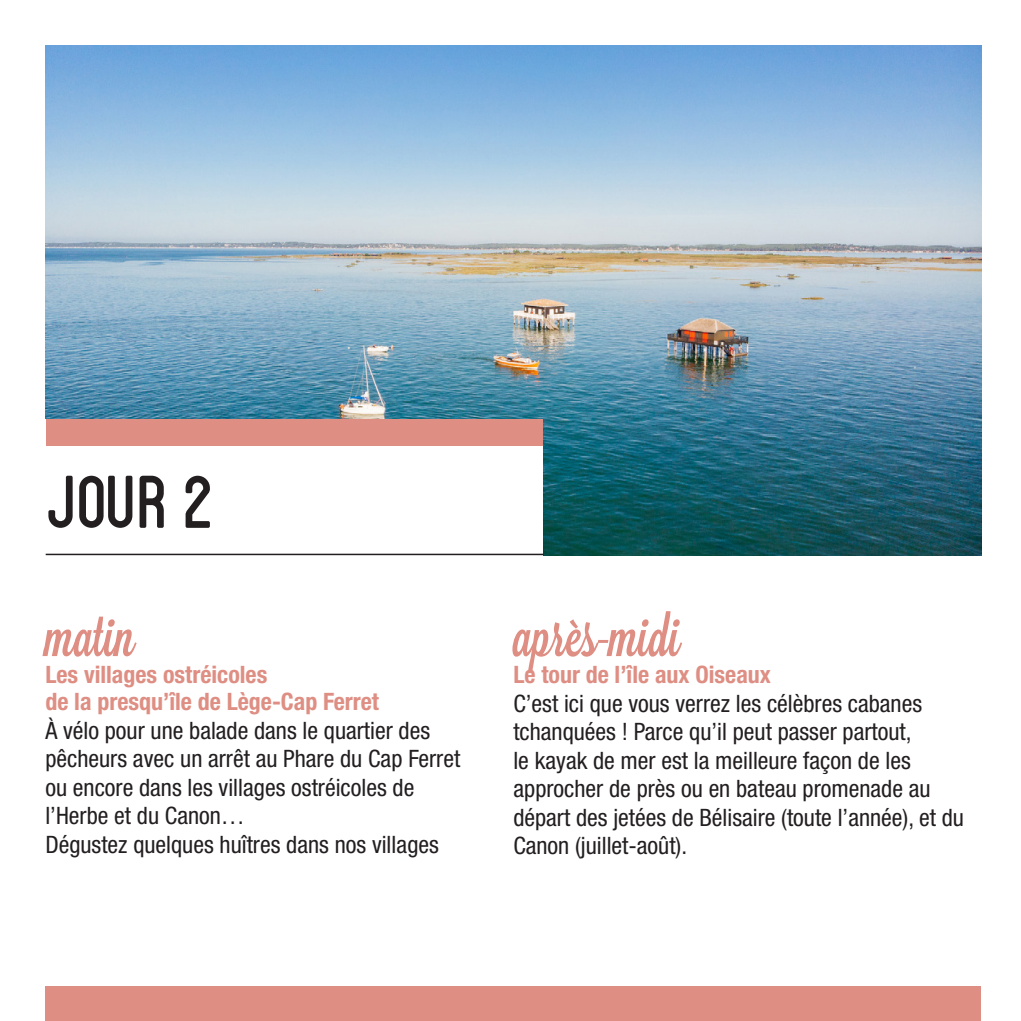
<style>
.page{position:relative;width:1021px;height:1021px;background:#fff}
.page>*{position:absolute;margin:0;border:0;box-sizing:border-box;transform-origin:0 0}
.t1{font:105.3px "Blanch Caps";color:#231f20}
.t2{font:57px "Lavanderia Sturdy";color:#de8e83}
.t3{font:condensed 24px/28.5px "Helvetica Neue LT Std";color:#231f20}
.t4{font:700 condensed 24px/27px "Helvetica Neue LT Std";color:#de8e83}
</style>
<div class="page">
<img style="left:45px;top:46px;width:936px;height:509px">
<div style="left:6px;top:419px;width:536px;height:545px;background:#fff"></div>
<div style="left:46px;top:419px;width:496px;height:26px;background:#de8e83"></div>
<div style="left:45px;top:986px;width:936px;height:34px;background:#de8e83"></div>
<hr style="left:46px;top:553px;width:498px;height:2px;background:#231f20">
<h1 class="t1" style="left:45px;top:454px;width:172px">Jour 2</h1>
<h2 class="t2" style="left:45px;top:603px;width:91px">matin</h2>
<p class="t4" style="left:45px;top:660px;width:335px">Les villages ostréicoles<br>de la presqu’île de Lège-Cap Ferret</p>
<p class="t3" style="left:45px;top:715px;width:416px">À vélo pour une balade dans le quartier des pêcheurs avec un arrêt au Phare du Cap Ferret ou encore dans les villages ostréicoles de l’Herbe et du Canon…<br>Dégustez quelques huîtres dans nos villages</p>
<h2 class="t2" style="left:513px;top:603px;width:169px">après-midi</h2>
<p class="t4" style="left:513px;top:660px;width:259px">Le tour de l’île aux Oiseaux</p>
<p class="t3" style="left:513px;top:688px;width:452px">C’est ici que vous verrez les célèbres cabanes tchanquées ! Parce qu’il peut passer partout,<br>le kayak de mer est la meilleure façon de les approcher de près ou en bateau promenade au départ des jetées de Bélisaire (toute l’année), et du Canon (juillet-août).</p>
</div>
